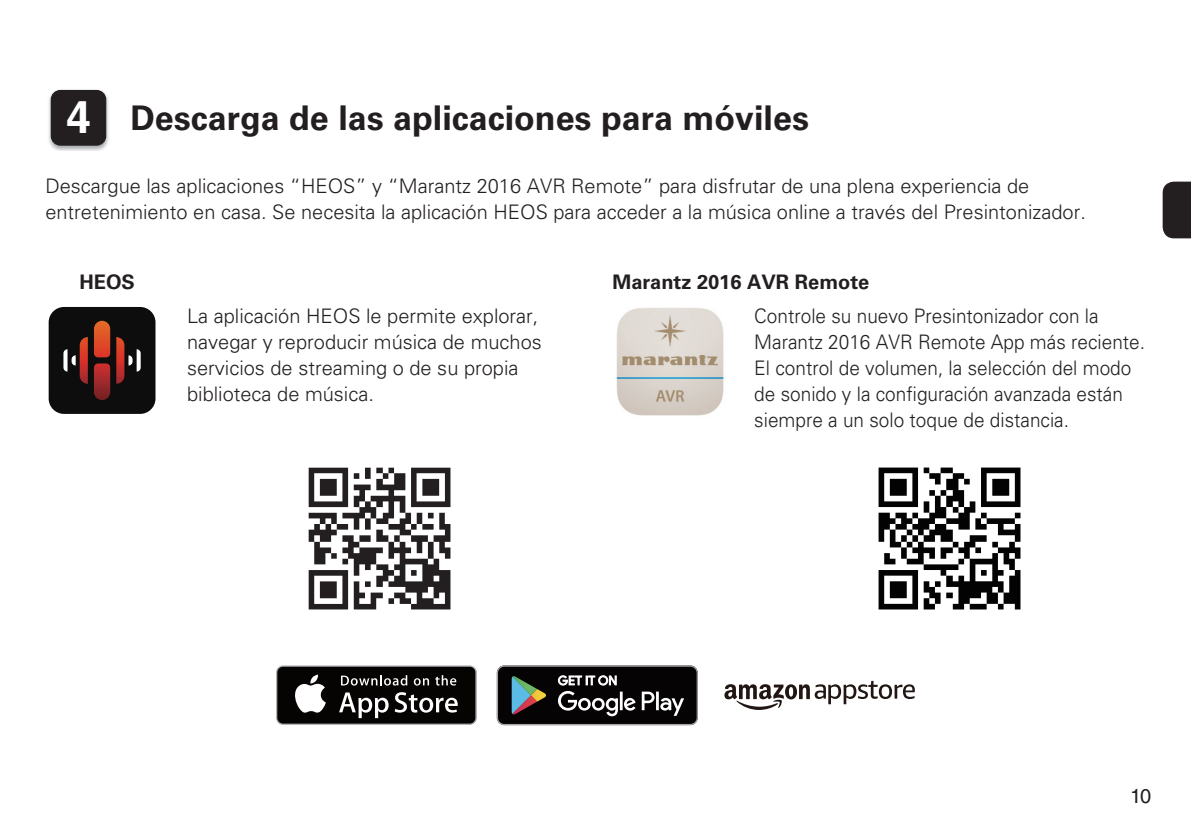
<style>
.page{position:relative;width:1191px;height:840px;background:#fff}
.page>*{position:absolute;margin:0;border:0;box-sizing:border-box;transform-origin:0 0}
.t1{font:700 34px "Univers LT Std";color:#231f20}
.t2{font:300 20px/26px "Univers LT Std";color:#231f20}
.t3{font:300 20px/26px "Univers LT Std";color:#231f20;scale:.95 1}
.t4{font:700 20px "Univers LT Std";color:#231f20}
.t5{font:20px "Helvetica LT Std";color:#231f20}
.s1{font-family:"Helvetica LT Std";font-size:44.8px;color:#fff}
</style>
<div class="page">
<svg style="left:1162px;top:181px;width:29px;height:57px"></svg>
<img style="left:48px;top:89px;width:61px;height:62px">
<div style="left:51px;top:90px;width:55px;height:55px;background:#231f20;border-radius:9px"></div>
<div style="left:51px;top:90px;width:55px;height:56px;border:1px solid #231f20;border-radius:9px"></div>
<div style="left:49px;top:307px;width:106px;height:106px;background:#0e0d0d;border-radius:15px"></div>
<svg style="left:63px;top:337px;width:25px;height:46px"></svg>
<svg style="left:116px;top:337px;width:25px;height:46px"></svg>
<svg style="left:94px;top:320px;width:16px;height:37px"></svg>
<svg style="left:94px;top:363px;width:16px;height:37px"></svg>
<img style="left:616px;top:308px;width:108px;height:108px">
<img style="left:308px;top:467px;width:143px;height:143px">
<img style="left:878px;top:467px;width:143px;height:143px">
<svg style="left:276px;top:665px;width:201px;height:59px"></svg>
<div style="left:277px;top:666px;width:198px;height:57px;background:#060303;border-radius:6px"></div>
<svg style="left:295px;top:674px;width:31px;height:38px"></svg>
<svg style="left:339px;top:692px;width:49px;height:25px"></svg>
<svg style="left:395px;top:692px;width:63px;height:20px"></svg>
<svg style="left:341px;top:675px;width:66px;height:10px"></svg>
<svg style="left:414px;top:678px;width:15px;height:7px"></svg>
<svg style="left:435px;top:675px;width:21px;height:10px"></svg>
<svg style="left:497px;top:665px;width:201px;height:59px"></svg>
<svg style="left:724px;top:680px;width:191px;height:29px"></svg>
<h1 class="t1" style="left:66px;top:98px;width:744px"><span class="s1">4</span> Descarga de las aplicaciones para móviles</h1>
<p class="t2" style="left:45px;top:172px;width:1042px">Descargue las aplicaciones “HEOS” y “Marantz 2016 AVR Remote” para disfrutar de una plena experiencia de entretenimiento en casa. Se necesita la aplicación HEOS para acceder a la música online a través del Presintonizador.</p>
<p class="t4" style="left:79px;top:270px;width:57px">HEOS</p>
<p class="t2" style="left:187px;top:303px;width:356px">La aplicación HEOS le permite explorar, navegar y reproducir música de muchos servicios de streaming o de su propia biblioteca de música.</p>
<p class="t4" style="left:612px;top:270px;width:258px">Marantz 2016 AVR Remote</p>
<p class="t3" style="left:754px;top:303px;width:413px">Controle su nuevo Presintonizador con la Marantz 2016 AVR Remote App más reciente.<br>El control de volumen, la selección del modo de sonido y la configuración avanzada están siempre a un solo toque de distancia.</p>
<p class="t5" style="left:1130px;top:784px;width:23px">10</p>
</div>
